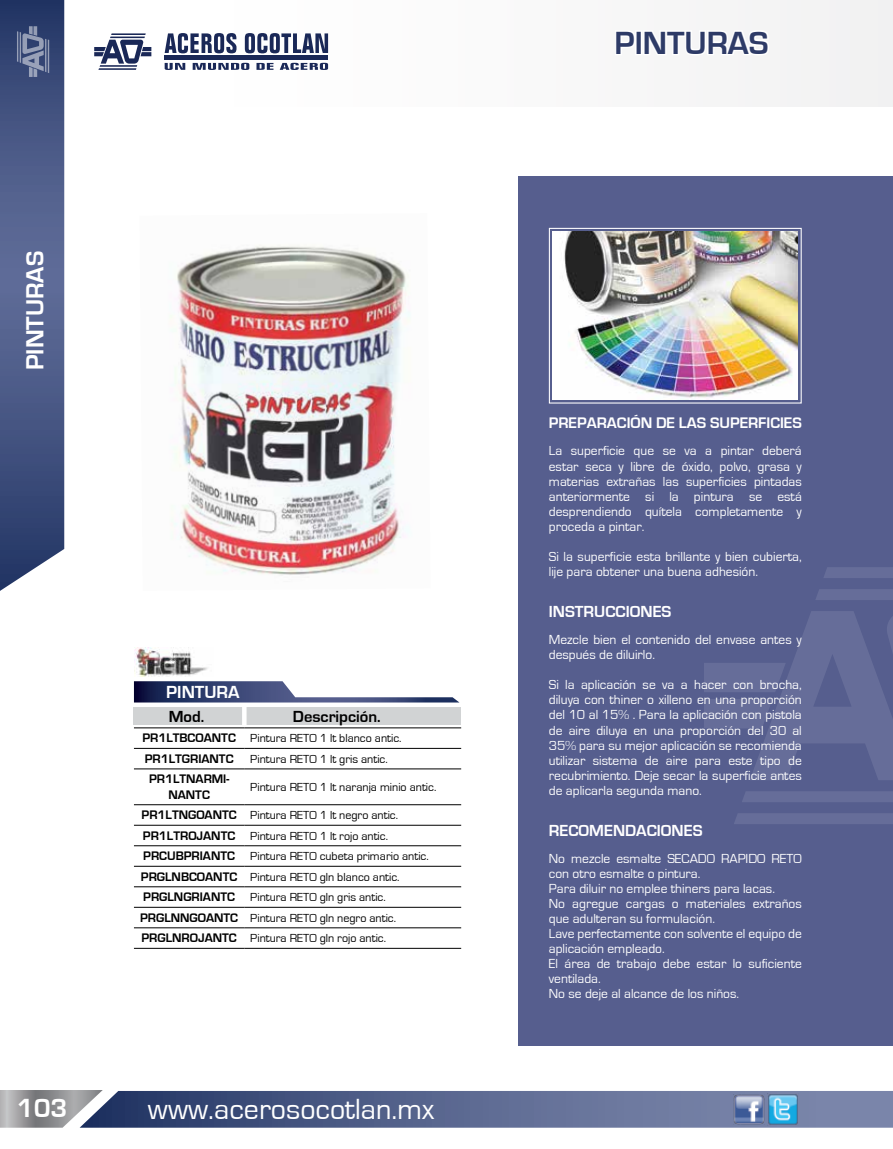
<style>
.page{position:relative;width:893px;height:1149px;background:#fff}
.page>*{position:absolute;margin:0;border:0;box-sizing:border-box;transform-origin:0 0}
.t1{font:700 33px "Eurostile";color:#2e3b67}
.t2{font:30px "Eurostile";color:#fff}
.t3{font:700 27px "Eurostile";color:#fff}
.t4{font:700 25.5px "Eurostile";color:#fff}
.t5{font:700 18px "Eurostile";color:#fff}
.t6{font:700 16.5px "Eurostile";color:#fff}
.t7{font:700 16.5px "Eurostile";color:#000}
.t8{font:700 15.75px "Eurostile";color:#fff}
.t9{font:13.5px/15px "Eurostile";color:#fff}
.t10{font:700 12.75px/15.3px "Eurostile";color:#000;text-align:center}
.t11{font:12px/20.5px "Eurostile";color:#000}
.s1{font-weight:700;font-size:12.75px}
</style>
<div class="page">
<svg style="left:0;top:1090px;width:893px;height:37px;background:#647094"></svg>
<div style="left:136px;top:0;width:757px;height:107px;background:#f9f9f9"></div>
<svg style="left:0;top:0;width:64px;height:591px;background:#4d5c87"></svg>
<img style="left:734px;top:1093px;width:30px;height:31px">
<img style="left:768px;top:1093px;width:31px;height:31px">
<svg style="left:165px;top:33px;width:71px;height:20px"></svg>
<svg style="left:245px;top:33px;width:83px;height:20px"></svg>
<svg style="left:165px;top:63px;width:20px;height:7px"></svg>
<svg style="left:193px;top:63px;width:56px;height:7px"></svg>
<svg style="left:256px;top:63px;width:17px;height:7px"></svg>
<svg style="left:280px;top:63px;width:48px;height:7px"></svg>
<svg style="left:94px;top:33px;width:57px;height:37px"></svg>
<hr style="left:165px;top:56px;width:163px;height:4px;background:#1a2857">
<img style="left:170px;top:245px;width:240px;height:330px">
<div style="left:519px;top:176px;width:374px;height:869px;background:#565e8e"></div>
<img style="left:553px;top:231px;width:245px;height:169px">
<div style="left:549px;top:228px;width:253px;height:175px;border:1px solid #fff"></div>
<svg style="left:704px;top:611px;width:189px;height:169px"></svg>
<svg style="left:816px;top:589px;width:77px;height:11px"></svg>
<div style="left:742px;top:791px;width:151px;height:11px;background:#666d99"></div>
<div style="left:735px;top:813px;width:158px;height:10px;background:#666d99"></div>
<svg style="left:824px;top:567px;width:69px;height:11px"></svg>
<svg style="left:134px;top:681px;width:325px;height:21px"></svg>
<div style="left:134px;top:707px;width:327px;height:17px;background:#d1d3d4"></div>
<div style="left:242px;top:703px;width:5px;height:25px;background:#fff"></div>
<hr style="left:134px;top:727px;width:110px;height:1px;background:#000">
<hr style="left:244px;top:727px;width:217px;height:1px;background:#000">
<hr style="left:134px;top:748px;width:110px;height:1px;background:#000">
<hr style="left:244px;top:748px;width:217px;height:1px;background:#000">
<hr style="left:134px;top:768px;width:110px;height:1px;background:#000">
<hr style="left:244px;top:768px;width:217px;height:1px;background:#000">
<hr style="left:134px;top:804px;width:110px;height:1px;background:#000">
<hr style="left:244px;top:804px;width:217px;height:1px;background:#000">
<hr style="left:134px;top:824px;width:110px;height:1px;background:#000">
<hr style="left:244px;top:824px;width:217px;height:1px;background:#000">
<hr style="left:134px;top:845px;width:110px;height:1px;background:#000">
<hr style="left:244px;top:845px;width:217px;height:1px;background:#000">
<hr style="left:134px;top:865px;width:110px;height:1px;background:#000">
<hr style="left:244px;top:865px;width:217px;height:1px;background:#000">
<hr style="left:134px;top:886px;width:110px;height:1px;background:#000">
<hr style="left:244px;top:886px;width:217px;height:1px;background:#000">
<hr style="left:134px;top:906px;width:110px;height:1px;background:#000">
<hr style="left:244px;top:906px;width:217px;height:1px;background:#000">
<hr style="left:134px;top:927px;width:110px;height:1px;background:#000">
<hr style="left:244px;top:927px;width:217px;height:1px;background:#000">
<hr style="left:134px;top:947px;width:110px;height:1px;background:#000">
<hr style="left:244px;top:947px;width:217px;height:1px;background:#000">
<img style="left:134px;top:647px;width:74px;height:29px">
<h3 class="t4" style="left:21px;top:370px;width:121px;rotate:-90deg">PINTURAS</h3>
<h3 class="t5" style="left:166px;top:681px;width:75px">PINTURA</h3>
<p class="t11" style="left:142px;top:728px;width:261px"><span class="s1">PR1LTBCOANTC</span> Pintura RETO 1 lt blanco antic.</p>
<p class="t10" style="left:145px;top:751px;width:90px">PR1LTGRIANTC</p>
<p class="t11" style="left:250px;top:748px;width:139px">Pintura RETO 1 lt gris antic.</p>
<p class="t10" style="left:149px;top:771px;width:82px">PR1LTNARMI-<br>NANTC</p>
<p class="t11" style="left:250px;top:776px;width:188px">Pintura RETO 1 lt naranja minio antic.</p>
<p class="t11" style="left:140px;top:804px;width:290px"><span class="s1">PR1LTNGOANTC</span> Pintura RETO 1 lt negro antic.<br><span class="s1">PR1LTROJANTC</span> Pintura RETO 1 lt rojo antic.<br><span class="s1">PRCUBPRIANTC</span> Pintura RETO cubeta primario antic.<br><span class="s1">PRGLNBCOANTC</span> Pintura RETO gln blanco antic.<br><span class="s1">PRGLNGRIANTC</span> Pintura RETO gln gris antic.<br><span class="s1">PRGLNNGOANTC</span> Pintura RETO gln negro antic.<br><span class="s1">PRGLNROJANTC</span> Pintura RETO gln rojo antic.</p>
<p class="t7" style="left:169px;top:707px;width:37px">Mod.</p>
<p class="t7" style="left:293px;top:707px;width:89px">Descripción.</p>
<h3 class="t3" style="left:17px;top:1092px;width:52px">103</h3>
<h2 class="t2" style="left:148px;top:1092px;width:288px">www.acerosocotlan.mx</h2>
<h1 class="t1" style="left:614px;top:25px;width:156px">PINTURAS</h1>
<p class="t8" style="left:549px;top:414px;width:255px">PREPARACIÓN DE LAS SUPERFICIES</p>
<p class="t9" style="left:549px;top:443px;width:255px;text-align:justify">La superficie que se va a pintar deberá estar seca y libre de óxido, polvo, grasa y materias extrañas las superficies pintadas anteriormente si la pintura se está desprendiendo quítela completamente y proceda a pintar.</p>
<p class="t9" style="left:549px;top:548px;width:254px">Si la superficie esta brillante y bien cubierta, lije para obtener una buena adhesión.</p>
<p class="t6" style="left:549px;top:602px;width:124px">INSTRUCCIONES</p>
<p class="t9" style="left:549px;top:632px;width:254px">Mezcle bien el contenido del envase antes y después de diluirlo.</p>
<p class="t9" style="left:549px;top:677px;width:255px;text-align:justify">Si la aplicación se va a hacer con brocha, diluya con thiner o xilleno en una proporción del 10 al 15% . Para la aplicación con pistola de aire diluya en una proporción del 30 al 35% para su mejor aplicación se recomienda utilizar sistema de aire para este tipo de recubrimiento. Deje secar la superficie antes de aplicarla segunda mano.</p>
<p class="t6" style="left:549px;top:821px;width:155px">RECOMENDACIONES</p>
<p class="t9" style="left:549px;top:851px;width:254px">No mezcle esmalte SECADO RAPIDO RETO con otro esmalte o pintura.<br>Para diluir no emplee thiners para lacas.<br>No agregue cargas o materiales extraños que adulteran su formulación.<br>Lave perfectamente con solvente el equipo de aplicación empleado.<br>El área de trabajo debe estar lo suficiente ventilada.<br>No se deje al alcance de los niños.</p>
</div>
